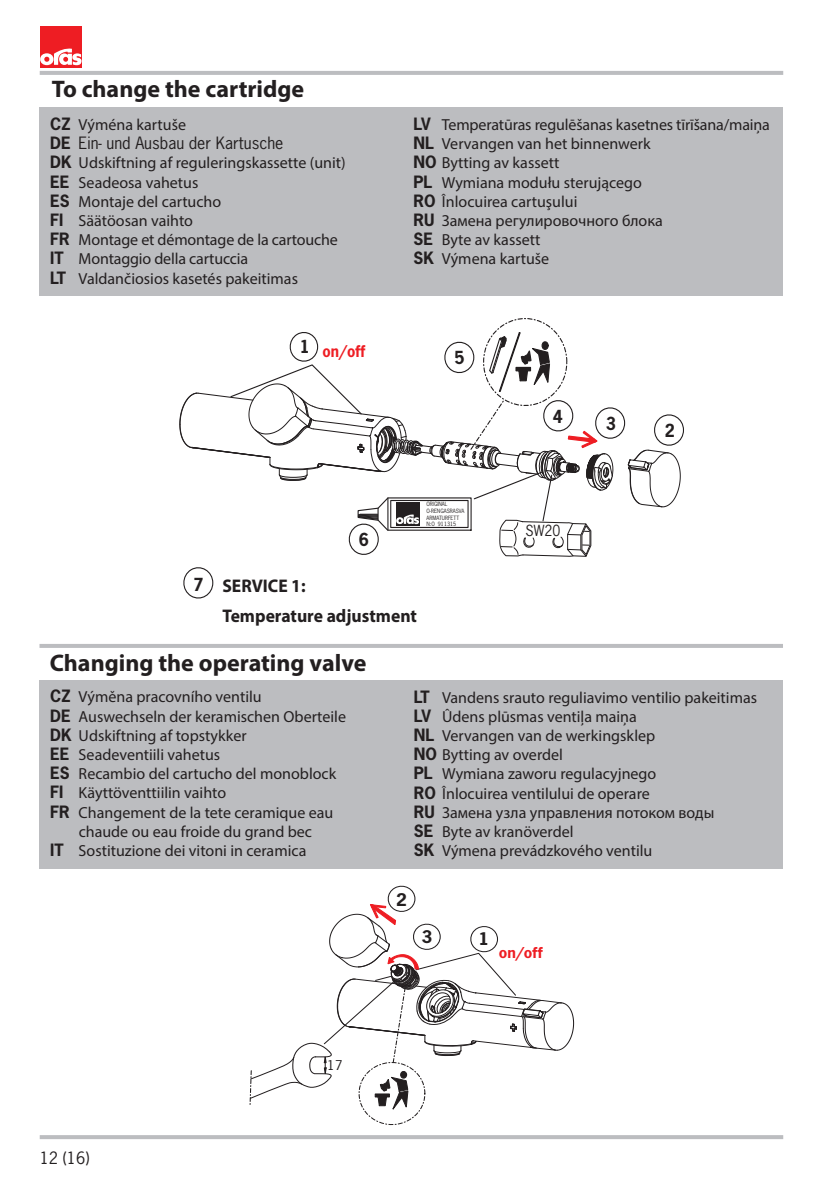
<style>
.page{position:relative;width:840px;height:1191px;background:#fff}
.page>*{position:absolute;margin:0;border:0;box-sizing:border-box;transform-origin:0 0}
.otsikko12{font:700 24px "Myriad Pro";color:#231f20}
.otsikko12-2{font:700 18.4px "Myriad Pro";color:#231f20;scale:.96 1}
.t1{font:700 17px "News Gothic Std";color:#231f20;scale:.96 1}
.t2{font:700 16.4px "News Gothic Std";color:#231f20;scale:1.06 1}
.Leipä8{font:16px "Myriad Pro";color:#231f20}
.Osoitteet{font:16px "News Gothic Std";color:#231f20}
.t3{font:700 15.2px "News Gothic Std";color:#ee1d23;scale:.96 1}
.t4{font:14.4px "News Gothic Std";color:#231f20;scale:.96 1}
.t5{font:700 14.2px "News Gothic Std";color:#ee1d23;scale:1.06 1}
.t6{font:12.6px "News Gothic Std";color:#231f20;scale:1.06 1}
.t7{font:5.6px/6.6px "News Gothic";color:#231f20;scale:.96 1}
.s1{font-family:"News Gothic";font-weight:700}
.s2{font-family:"News Gothic Std";font-weight:700}
</style>
<div class="page">
<hr style="left:40px;top:71px;width:742px;height:4px;background:#bcbdc0">
<hr style="left:40px;top:1135px;width:742px;height:4px;background:#bcbdc0">
<div style="left:40px;top:27px;width:42px;height:41px;background:#ee1d23"></div>
<svg style="left:40px;top:48px;width:41px;height:17px"></svg>
<div style="left:39px;top:107px;width:743px;height:188px;background:#bcbdc0"></div>
<svg style="left:249px;top:885px;width:325px;height:241px"></svg>
<div style="left:39px;top:680px;width:743px;height:188px;background:#bcbdc0"></div>
<svg style="left:179px;top:318px;width:505px;height:281px"></svg>
<hr style="left:39px;top:644px;width:743px;height:4px;background:#bcbdc0">
<p class="otsikko12" style="left:52px;top:73px;width:254px">To change the cartridge</p>
<p class="Leipä8" style="left:50px;top:115px;width:137px"><span class="s1">CZ</span> Výména kartuše</p>
<p class="Osoitteet" style="left:50px;top:133px;width:234px"><span class="s1">DE</span> Ein- und Ausbau der Kartusche</p>
<p class="Leipä8" style="left:50px;top:153px;width:297px"><span class="s1">DK</span> Udskiftning af reguleringskassette (unit)</p>
<p class="Leipä8" style="left:50px;top:172px;width:150px"><span class="s1">EE</span> Seadeosa vahetus</p>
<p class="Leipä8" style="left:50px;top:191px;width:172px"><span class="s1">ES</span> Montaje del cartucho</p>
<p class="Leipä8" style="left:50px;top:211px;width:144px"><span class="s1">FI</span> Säätöosan vaihto</p>
<p class="Leipä8" style="left:50px;top:230px;width:289px"><span class="s1">FR</span> Montage et démontage de la cartouche</p>
<p class="Leipä8" style="left:50px;top:249px;width:199px"><span class="s1">IT</span> Montaggio della cartuccia</p>
<p class="Leipä8" style="left:50px;top:268px;width:249px"><span class="s1">LT</span> Valdančiosios kasetés pakeitimas</p>
<p class="t3" style="left:299px;top:341px;width:70px"><sup>1</sup> on/off</p>
<p class="t1" style="left:359px;top:528px;width:12px">6</p>
<p class="Leipä8" style="left:413px;top:115px;width:358px"><span class="s1">LV</span> Temperatūras regulēšanas kasetnes tīrīšana/maiņa</p>
<p class="Leipä8" style="left:413px;top:134px;width:238px"><span class="s1">NL</span> Vervangen van het binnenwerk</p>
<p class="Leipä8" style="left:413px;top:153px;width:147px"><span class="s1">NO</span> Bytting av kassett</p>
<p class="Leipä8" style="left:413px;top:172px;width:230px"><span class="s1">PL</span> Wymiana modułu sterującego</p>
<p class="Leipä8" style="left:413px;top:191px;width:165px"><span class="s1">RO</span> Înlocuirea cartuşului</p>
<p class="Leipä8" style="left:413px;top:211px;width:251px"><span class="s1">RU</span> Замена регулировочного блока</p>
<p class="Leipä8" style="left:413px;top:230px;width:128px"><span class="s1">SE</span> Byte av kassett</p>
<p class="Leipä8" style="left:413px;top:249px;width:137px"><span class="s1">SK</span> Výmena kartuše</p>
<p class="t1" style="left:454px;top:346px;width:12px">5</p>
<p class="t7" style="left:426px;top:501px;width:41px">ORIGINAL<br>O-RENGASRASVA<br>ARMATURFETT<br>N:O 911315</p>
<p class="t1" style="left:552px;top:405px;width:12px">4</p>
<p class="t4" style="left:525px;top:521px;width:38px">SW20</p>
<p class="t1" style="left:605px;top:412px;width:12px">3</p>
<p class="t1" style="left:664px;top:419px;width:12px">2</p>
<p class="t1" style="left:193px;top:573px;width:12px">7</p>
<p class="otsikko12-2" style="left:222px;top:573px;width:88px">SERVICE 1:</p>
<p class="otsikko12-2" style="left:222px;top:604px;width:204px">Temperature adjustment</p>
<p class="otsikko12" style="left:50px;top:647px;width:318px">Changing the operating valve</p>
<p class="Leipä8" style="left:50px;top:687px;width:213px"><span class="s2">CZ</span> Výměna pracovního ventilu</p>
<p class="Leipä8" style="left:50px;top:706px;width:297px"><span class="s2">DE</span> Auswechseln der keramischen Oberteile</p>
<p class="Leipä8" style="left:50px;top:725px;width:198px"><span class="s2">DK</span> Udskiftning af topstykker</p>
<p class="Leipä8" style="left:50px;top:744px;width:171px"><span class="s2">EE</span> Seadeventiili vahetus</p>
<p class="Leipä8" style="left:50px;top:764px;width:287px"><span class="s2">ES</span> Recambio del cartucho del monoblock</p>
<p class="Leipä8" style="left:50px;top:783px;width:177px"><span class="s2">FI</span> Käyttöventtiilin vaihto</p>
<p class="Leipä8" style="left:50px;top:802px;width:284px"><span class="s2">FR</span> Changement de la tete ceramique eau</p>
<p class="Leipä8" style="left:79px;top:821px;width:235px">chaude ou eau froide du grand bec</p>
<p class="Leipä8" style="left:50px;top:840px;width:257px"><span class="s2">IT</span> Sostituzione dei vitoni in ceramica</p>
<p class="Leipä8" style="left:413px;top:687px;width:344px"><span class="s2">LT</span> Vandens srauto reguliavimo ventilio pakeitimas</p>
<p class="Leipä8" style="left:413px;top:706px;width:224px"><span class="s2">LV</span> Ûdens plūsmas ventiļa maiņa</p>
<p class="Leipä8" style="left:413px;top:726px;width:243px"><span class="s2">NL</span> Vervangen van de werkingsklep</p>
<p class="Leipä8" style="left:413px;top:745px;width:150px"><span class="s2">NO</span> Bytting av overdel</p>
<p class="Leipä8" style="left:413px;top:764px;width:244px"><span class="s2">PL</span> Wymiana zaworu regulacyjnego</p>
<p class="Leipä8" style="left:413px;top:783px;width:237px"><span class="s2">RO</span> Înlocuirea ventilului de operare</p>
<p class="Leipä8" style="left:413px;top:802px;width:302px"><span class="s2">RU</span> Замена узла управления потоком воды</p>
<p class="Leipä8" style="left:413px;top:822px;width:161px"><span class="s2">SE</span> Byte av kranöverdel</p>
<p class="Leipä8" style="left:413px;top:841px;width:240px"><span class="s2">SK</span> Výmena prevádzkového ventilu</p>
<p class="t2" style="left:396px;top:888px;width:12px">2</p>
<p class="t2" style="left:421px;top:926px;width:12px">3</p>
<p class="t2" style="left:478px;top:928px;width:12px">1</p>
<p class="t5" style="left:498px;top:943px;width:43px">on/off</p>
<p class="Osoitteet" style="left:40px;top:1147px;width:51px">12 (16)</p>
<p class="t6" style="left:327px;top:1057px;width:16px">17</p>
</div>
